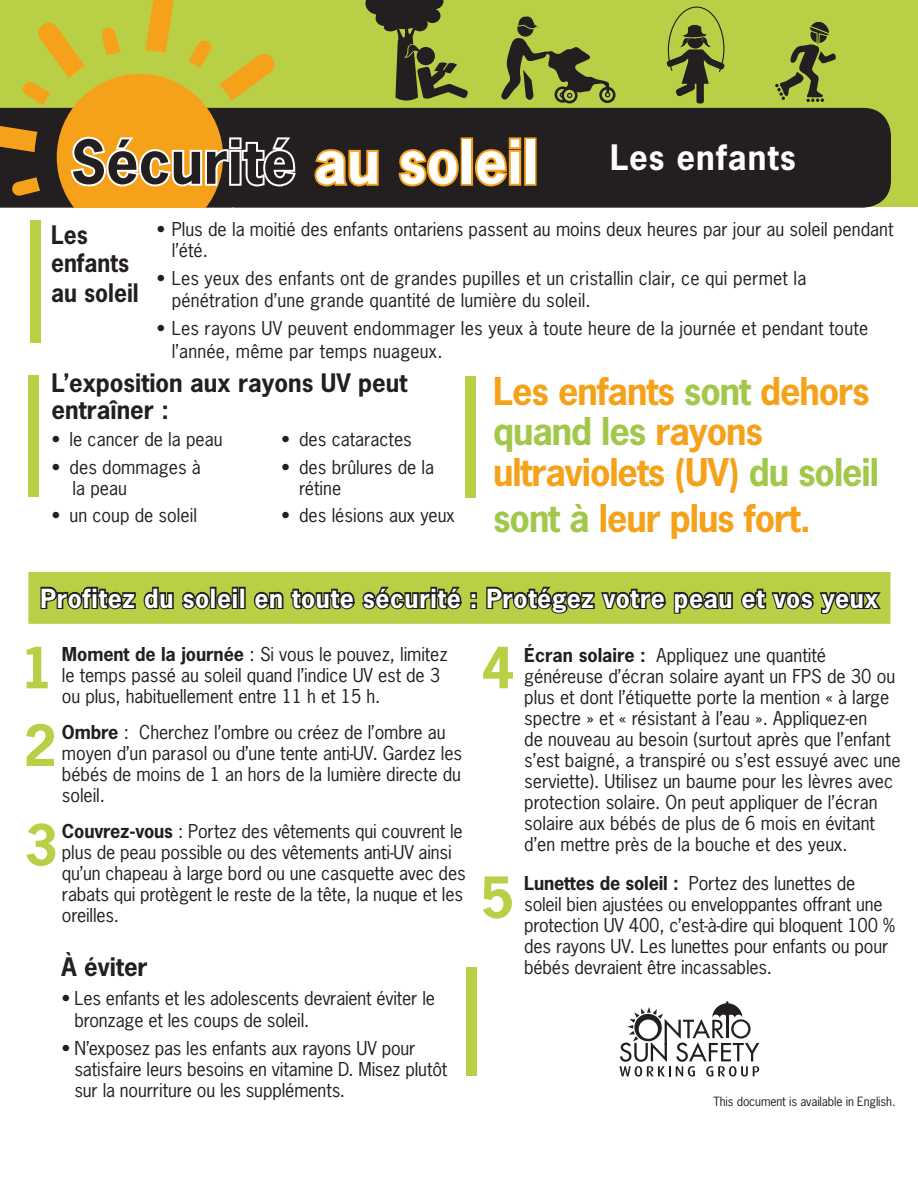
<style>
.page{position:relative;width:918px;height:1188px;background:#fff}
.page>*{position:absolute;margin:0;border:0;box-sizing:border-box;transform-origin:0 0}
.t1{font:700 57px "News Gothic Std";letter-spacing:.01em;color:#231f20}
.t2{font:700 53.4px "News Gothic Std";color:#b8cf46}
.t3{font:700 36px/40.5px "News Gothic Std";letter-spacing:-.03em;color:#f5a21a}
.t4{font:700 33px "News Gothic Std";letter-spacing:.03em;color:#fff}
.bigsub{font:700 24.75px "News Gothic Std";letter-spacing:.03em;color:#fff}
.subhead{font:700 24px/27px "News Gothic Std";color:#231f20}
.subhead-2{font:700 24px/29.2px "News Gothic Std";color:#231f20;scale:.95 1}
.bigsub-2{font:700 24px "News Gothic Std";color:#231f20}
.body{font:18px/21px "News Gothic Std";color:#231f20}
.body-2{font:12px "News Gothic Std";letter-spacing:-.01em;color:#231f20}
.s1{color:#fff}
.s2{color:#a1c84a}
.s3{font-weight:700}
</style>
<div class="page">
<div style="left:0;top:0;width:918px;height:206px;background:#b8cf46"></div>
<div style="left:298px;top:108px;width:593px;height:100px;background:#231f20"></div>
<svg style="left:0;top:0;width:275px;height:208px"></svg>
<svg style="left:57px;top:74px;width:241px;height:134px;background:#c39b45"></svg>
<svg style="left:313px;top:147px;width:68px;height:42px;background:#865d1d"></svg>
<svg style="left:396px;top:147px;width:65px;height:41px;background:#825a1d"></svg>
<div style="left:461px;top:137px;width:12px;height:49px;border:4px solid #f5a21a"></div>
<svg style="left:473px;top:135px;width:50px;height:53px;background:#7d571d"></svg>
<div style="left:524px;top:137px;width:13px;height:49px;border:4px solid #f5a21a"></div>
<div style="left:28px;top:376px;width:11px;height:121px;background:#b8cf46"></div>
<div style="left:465px;top:377px;width:11px;height:121px;background:#b8cf46"></div>
<div style="left:30px;top:220px;width:11px;height:123px;background:#b8cf46"></div>
<div style="left:599px;top:87px;width:17px;height:16px;border:3px solid #231f20;border-radius:50%"></div>
<svg style="left:501px;top:16px;width:109px;height:88px"></svg>
<svg style="left:775px;top:22px;width:61px;height:80px"></svg>
<div style="left:696px;top:79px;width:8px;height:24px;background:#231f20;border-radius:2px"></div>
<svg style="left:666px;top:6px;width:59px;height:91px"></svg>
<svg style="left:365px;top:0;width:103px;height:101px"></svg>
<div style="left:29px;top:573px;width:861px;height:50px;background:#b8cf46"></div>
<svg style="left:40px;top:586px;width:198px;height:24px"></svg>
<div style="left:239px;top:587px;width:7px;height:22px;border:3px solid #231f20"></div>
<svg style="left:253px;top:586px;width:209px;height:24px"></svg>
<div style="left:470px;top:602px;width:7px;height:7px;border:3px solid #231f20"></div>
<div style="left:470px;top:592px;width:7px;height:7px;border:3px solid #231f20"></div>
<svg style="left:486px;top:586px;width:247px;height:28px"></svg>
<svg style="left:741px;top:588px;width:140px;height:27px"></svg>
<div style="left:28px;top:572px;width:862px;height:52px;border:2px solid #b8cf46"></div>
<div style="left:467px;top:968px;width:10px;height:108px;background:#b8cf46"></div>
<svg style="left:619px;top:1001px;width:140px;height:76px"></svg>
<p class="t1" style="left:71px;top:125px;width:468px">Sécurité <span class="s1">au soleil</span></p>
<p class="t4" style="left:610px;top:136px;width:187px">Les enfants</p>
<p class="body" style="left:172px;top:218px;width:723px;line-height:21.6px;text-indent:-15px">• Plus de la moitié des enfants ontariens passent au moins deux heures par jour au soleil pendant l’été.</p>
<p class="body" style="left:172px;top:268px;width:636px;line-height:21.6px;text-indent:-15px">• Les yeux des enfants ont de grandes pupilles et un cristallin clair, ce qui permet la pénétration d’une grande quantité de lumière du soleil.</p>
<p class="body" style="left:172px;top:316px;width:698px;line-height:23.4px;text-indent:-15px">• Les rayons UV peuvent endommager les yeux à toute heure de la journée et pendant toute l’année, même par temps nuageux.</p>
<p class="subhead" style="left:52px;top:369px;width:357px">L’exposition aux rayons UV peut entraîner :</p>
<p class="body" style="left:52px;top:429px;width:173px">• le cancer de la peau</p>
<p class="body" style="left:281px;top:429px;width:132px">• des cataractes</p>
<p class="body" style="left:52px;top:456px;width:151px">• des dommages à</p>
<p class="body" style="left:281px;top:456px;width:155px">• des brûlures de la</p>
<p class="body" style="left:73px;top:477px;width:56px">la peau</p>
<p class="body" style="left:299px;top:477px;width:44px">rétine</p>
<p class="body" style="left:52px;top:505px;width:147px">• un coup de soleil</p>
<p class="body" style="left:281px;top:505px;width:175px">• des lésions aux yeux</p>
<p class="subhead-2" style="left:51px;top:220px;width:94px">Les enfants au soleil</p>
<p class="t3" style="left:493px;top:370px;width:387px">Les enfants <span class="s2">sont</span> dehors <span class="s2">quand les</span> rayons ultraviolets (UV) <span class="s2">du soleil</span></p>
<p class="t3" style="left:493px;top:498px;width:319px"><span class="s2">sont à</span> leur plus fort.</p>
<p class="bigsub" style="left:41px;top:582px;width:839px">Profitez du soleil en toute sécurité : Protégez votre peau et vos yeux</p>
<p class="body" style="left:62px;top:644px;width:387px"><span class="s3">Moment de la journée</span> : Si vous le pouvez, limitez le temps passé au soleil quand l’indice UV est de 3 ou plus, habituellement entre 11 h et 15 h.</p>
<p class="body" style="left:62px;top:722px;width:402px"><span class="s3">Ombre</span> : Cherchez l’ombre ou créez de l’ombre au moyen d’un parasol ou d’une tente anti-UV. Gardez les bébés de moins de 1 an hors de la lumière directe du soleil.</p>
<p class="body" style="left:62px;top:821px;width:405px"><span class="s3">Couvrez-vous</span> : Portez des vêtements qui couvrent le plus de peau possible ou des vêtements anti-UV ainsi qu’un chapeau à large bord ou une casquette avec des rabats qui protègent le reste de la tête, la nuque et les oreilles.</p>
<p class="body" style="left:524px;top:644px;width:378px"><span class="s3">Écran solaire :</span> Appliquez une quantité généreuse d’écran solaire ayant un FPS de 30 ou plus et dont l’étiquette porte la mention « à large spectre » et « résistant à l’eau ». Appliquez-en<br>de nouveau au besoin (surtout après que l’enfant s’est baigné, a transpiré ou s’est essuyé avec une serviette). Utilisez un baume pour les lèvres avec protection solaire. On peut appliquer de l’écran solaire aux bébés de plus de 6 mois en évitant d’en mettre près de la bouche et des yeux.</p>
<p class="body" style="left:524px;top:872px;width:373px"><span class="s3">Lunettes de soleil :</span> Portez des lunettes de soleil bien ajustées ou enveloppantes offrant une protection UV 400, c’est-à-dire qui bloquent 100 % des rayons UV. Les lunettes pour enfants ou pour</p>
<p class="t2" style="left:21px;top:633px;width:35px">1</p>
<p class="t2" style="left:481px;top:633px;width:35px">4</p>
<p class="t2" style="left:24px;top:710px;width:35px">2</p>
<p class="t2" style="left:24px;top:810px;width:35px">3</p>
<p class="t2" style="left:481px;top:862px;width:35px">5</p>
<p class="bigsub-2" style="left:62px;top:951px;width:88px">À éviter</p>
<p class="body" style="left:524px;top:956px;width:249px">bébés devraient être incassables.</p>
<p class="body" style="left:75px;top:986px;width:362px;line-height:22.5px;text-indent:-13px">• Les enfants et les adolescents devraient éviter le bronzage et les coups de soleil.</p>
<p class="body" style="left:75px;top:1037px;width:374px;text-indent:-13px">• N’exposez pas les enfants aux rayons UV pour satisfaire leurs besoins en vitamine D. Misez plutôt sur la nourriture ou les suppléments.</p>
<p class="body-2" style="left:713px;top:1093px;width:184px">This document is available in English.</p>
</div>
